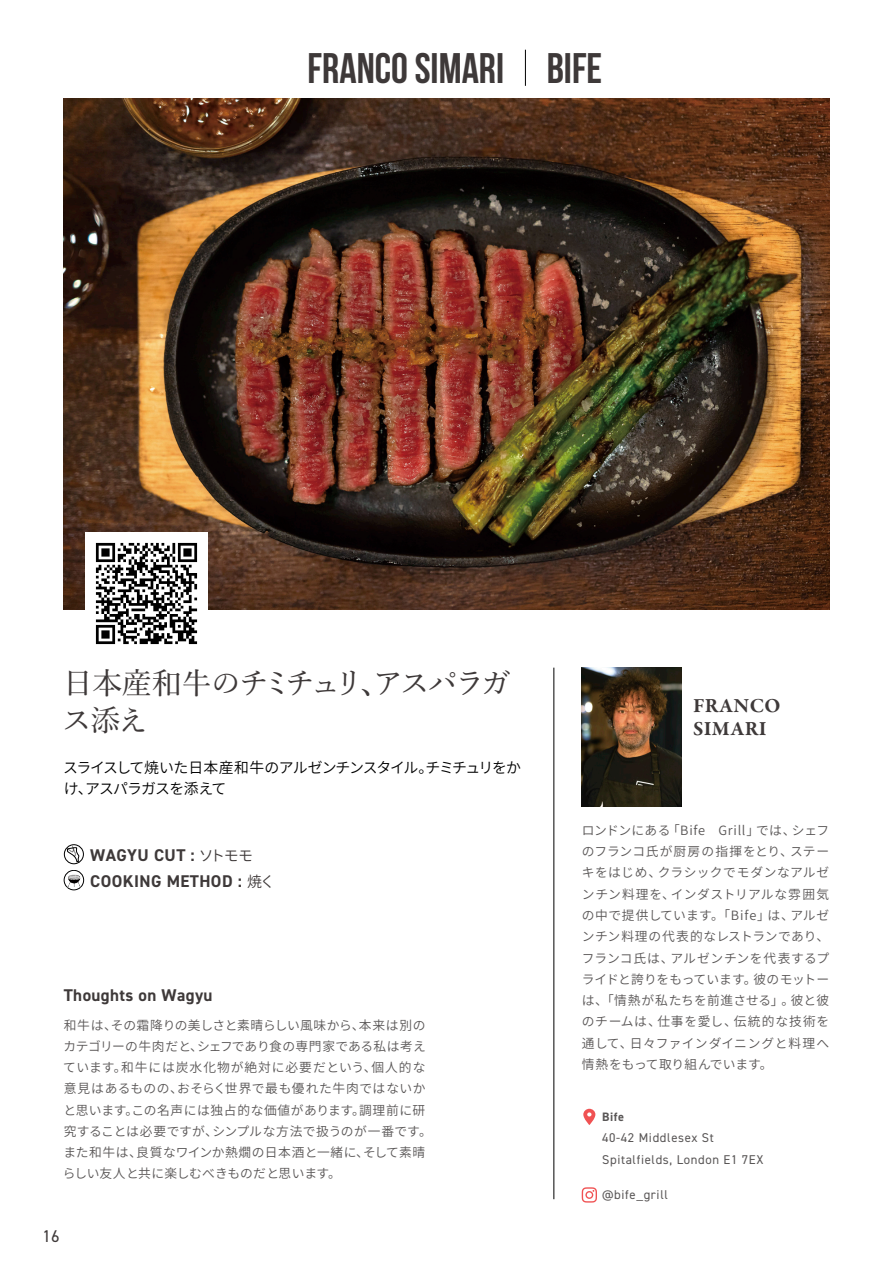
<style>
.page{position:relative;width:893px;height:1263px;background:#fff}
.page>*{position:absolute;margin:0;border:0;box-sizing:border-box;transform-origin:0 0}
.t1{font:700 42.45px "Bebas Neue";color:#3e3939}
.t2{font:500 29.7px/37.2px "Yu Min";letter-spacing:-.065em;color:#3e3939}
.t3{font:700 20.4px/23px "Garamond Premr Pro";letter-spacing:.015em;color:#3e3939}
.t4{font:700 16.95px "DIN2014";letter-spacing:.025em;color:#3e3939}
.t5{font:16.95px "DIN2014";color:#3e3939}
.t6{font:14.85px/21.3px "Source Han Sans JP";letter-spacing:-.065em;color:#000}
.t7{font:12.75px/21.3px "Source Han Sans JP";letter-spacing:.035em;color:#595656;text-align:justify}
.t8{font:12.75px/21.3px "DIN2014";letter-spacing:.05em;color:#595656}
.t9{font:700 12.15px "DIN2014";color:#595656}
.s1{font-family:"Source Han Sans JP";font-weight:400;font-size:14.85px}
</style>
<div class="page">
<img style="left:582px;top:668px;width:99px;height:138px">
<img style="left:64px;top:99px;width:765px;height:510px">
<hr style="left:554px;top:668px;width:1px;height:531px;background:#000">
<hr style="left:525px;top:50px;width:1px;height:36px;background:#000">
<svg style="left:583px;top:1109px;width:12px;height:16px"></svg>
<svg style="left:582px;top:1187px;width:15px;height:15px"></svg>
<svg style="left:67px;top:847px;width:12px;height:15px"></svg>
<div style="left:64px;top:844px;width:20px;height:20px;border:1px solid #000;border-radius:50%"></div>
<img style="left:64px;top:870px;width:20px;height:20px">
<img style="left:85px;top:533px;width:122px;height:112px">
<h1 class="t1" style="left:308px;top:45px;width:296px">FRANCO SIMARI BIFE</h1>
<h2 class="t2" style="left:62px;top:661px;width:450px">日本産和牛のチミチュリ、アスパラガス添え</h2>
<p class="t6" style="left:63px;top:757px;width:459px">スライスして焼いた日本産和牛のアルゼンチンスタイル。チミチュリをかけ、アスパラガスを添えて</p>
<h3 class="t3" style="left:693px;top:695px;width:89px">FRANCO<br>SIMARI</h3>
<h3 class="t4" style="left:90px;top:844px;width:165px">WAGYU CUT : <span class="s1">ソトモモ</span></h3>
<h3 class="t4" style="left:90px;top:870px;width:186px">COOKING METHOD : <span class="s1">焼く</span></h3>
<h3 class="t4" style="left:64px;top:984px;width:150px">Thoughts on Wagyu</h3>
<p class="t7" style="left:63px;top:1014px;width:370px;text-align:left">和牛は、その霜降りの美しさと素晴らしい風味から、本来は別のカテゴリーの牛肉だと、シェフであり食の専門家である私は考えています。和牛には炭水化物が絶対に必要だという、個人的な意見はあるものの、おそらく世界で最も優れた牛肉ではないかと思います。この名声には独占的な価値があります。調理前に研究することは必要ですが、シンプルな方法で扱うのが一番です。また和牛は、良質なワインか熱燗の日本酒と一緒に、そして素晴らしい友人と共に楽しむべきものだと思います。</p>
<h3 class="t5" style="left:43px;top:1225px;width:19px">16</h3>
<p class="t7" style="left:582px;top:820px;width:249px">ロンドンにある「Bife Grill」では、シェフのフランコ氏が厨房の指揮をとり、ステーキをはじめ、クラシックでモダンなアルゼンチン料理を、インダストリアルな雰囲気の中で提供しています。「Bife」は、アルゼンチン料理の代表的なレストランであり、フランコ氏は、アルゼンチンを代表するプライドと誇りをもっています。彼のモットーは、「情熱が私たちを前進させる」。彼と彼のチームは、仕事を愛し、伝統的な技術を通して、日々ファインダイニングと料理へ情熱をもって取り組んでいます。</p>
<p class="t9" style="left:602px;top:1109px;width:24px">Bife</p>
<p class="t8" style="left:602px;top:1127px;width:163px">40-42 Middlesex St<br>Spitalfields, London E1 7EX</p>
<p class="t8" style="left:602px;top:1184px;width:67px">@bife_grill</p>
</div>
